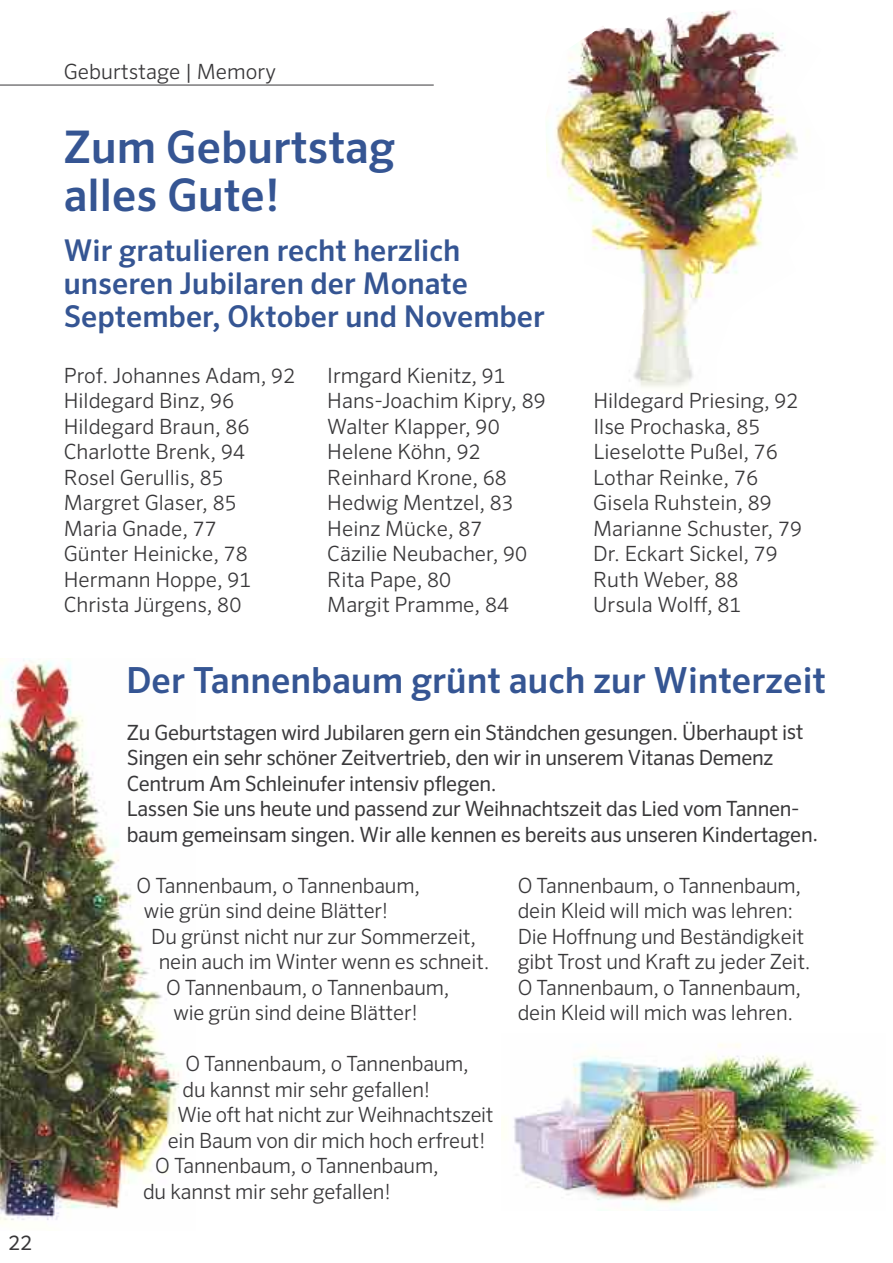
<style>
.page{position:relative;width:893px;height:1263px;background:#fff}
.page>*{position:absolute;margin:0;border:0;box-sizing:border-box;transform-origin:0 0}
.t1{font:500 45px/48px "Sero Offc Pro";color:#355593}
.t2{font:500 36px "Sero Offc Pro";color:#355593}
.t3{font:500 30px/33px "Sero Offc Pro";color:#355593}
.t4{font:300 21px/25.5px "Sero Offc Pro";letter-spacing:-.01em;color:#39383a}
.t5{font:21px/25.5px "Sero Offc Pro";letter-spacing:-.015em;color:#39383a}
</style>
<div class="page">
<img style="left:513px;top:1044px;width:372px;height:167px">
<img style="left:546px;top:10px;width:252px;height:377px">
<img style="left:0;top:658px;width:180px;height:566px">
<hr style="left:0;top:85px;width:434px;height:1px;background:#39383a">
<p class="t5" style="left:9px;top:1229px;width:26px">22</p>
<p class="t4" style="left:64px;top:58px;width:214px">Geburtstage | Memory</p>
<h1 class="t1" style="left:64px;top:123px;width:333px">Zum Geburtstag alles Gute!</h1>
<h3 class="t3" style="left:64px;top:233px;width:483px">Wir gratulieren recht herzlich unseren Jubilaren der Monate<br>September, Oktober und November</h3>
<p class="t4" style="left:64px;top:362px;width:233px">Prof. Johannes Adam, 92<br>Hildegard Binz, 96<br>Hildegard Braun, 86<br>Charlotte Brenk, 94<br>Rosel Gerullis, 85<br>Margret Glaser, 85<br>Maria Gnade, 77<br>Günter Heinicke, 78<br>Hermann Hoppe, 91<br>Christa Jürgens, 80</p>
<p class="t4" style="left:327px;top:362px;width:220px">Irmgard Kienitz, 91<br>Hans-Joachim Kipry, 89<br>Walter Klapper, 90<br>Helene Köhn, 92<br>Reinhard Krone, 68<br>Hedwig Mentzel, 83<br>Heinz Mücke, 87<br>Cäzilie Neubacher, 90<br>Rita Pape, 80<br>Margit Pramme, 84</p>
<p class="t4" style="left:593px;top:388px;width:210px">Hildegard Priesing, 92<br>Ilse Prochaska, 85<br>Lieselotte Pußel, 76<br>Lothar Reinke, 76<br>Gisela Ruhstein, 89<br>Marianne Schuster, 79<br>Dr. Eckart Sickel, 79<br>Ruth Weber, 88<br>Ursula Wolff, 81</p>
<h2 class="t2" style="left:126px;top:658px;width:701px">Der Tannenbaum grünt auch zur Winterzeit</h2>
<p class="t5" style="left:127px;top:719px;width:693px">Zu Geburtstagen wird Jubilaren gern ein Ständchen gesungen. Überhaupt ist Singen ein sehr schöner Zeitvertrieb, den wir in unserem Vitanas Demenz Centrum Am Schleinufer intensiv pflegen.<br>Lassen Sie uns heute und passend zur Weihnachtszeit das Lied vom Tannen&shy;baum gemeinsam singen. Wir alle kennen es bereits aus unseren Kindertagen.</p>
<p class="t4" style="left:137px;top:872px;width:285px">O Tannenbaum, o Tannenbaum,</p>
<p class="t4" style="left:144px;top:898px;width:246px">wie grün sind deine Blätter!</p>
<p class="t4" style="left:151px;top:923px;width:326px">Du grünst nicht nur zur Sommerzeit,</p>
<p class="t4" style="left:159px;top:949px;width:332px">nein auch im Winter wenn es schneit.</p>
<p class="t4" style="left:166px;top:974px;width:285px">O Tannenbaum, o Tannenbaum,</p>
<p class="t4" style="left:173px;top:1000px;width:246px">wie grün sind deine Blätter!</p>
<p class="t4" style="left:185px;top:1051px;width:285px">O Tannenbaum, o Tannenbaum,</p>
<p class="t4" style="left:183px;top:1076px;width:249px">du kannst mir sehr gefallen!</p>
<p class="t4" style="left:177px;top:1102px;width:318px">Wie oft hat nicht zur Weihnachtszeit</p>
<p class="t4" style="left:168px;top:1127px;width:319px">ein Baum von dir mich hoch erfreut!</p>
<p class="t4" style="left:155px;top:1153px;width:285px">O Tannenbaum, o Tannenbaum,</p>
<p class="t4" style="left:143px;top:1178px;width:249px">du kannst mir sehr gefallen!</p>
<p class="t4" style="left:518px;top:872px;width:294px">O Tannenbaum, o Tannenbaum, dein Kleid will mich was lehren:<br>Die Hoffnung und Beständigkeit gibt Trost und Kraft zu jeder Zeit.<br>O Tannenbaum, o Tannenbaum, dein Kleid will mich was lehren.</p>
</div>
